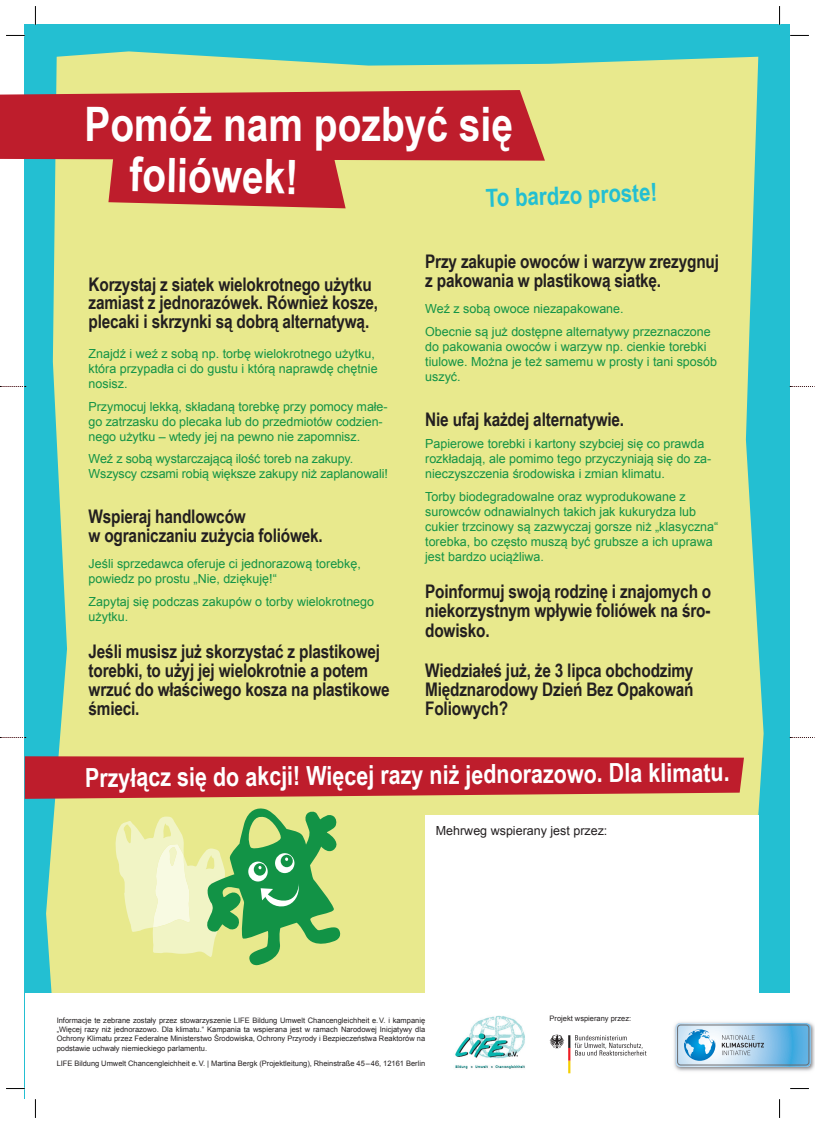
<style>
.page{position:relative;width:815px;height:1124px;background:#fff}
.page>*{position:absolute;margin:0;border:0;box-sizing:border-box;transform-origin:0 0}
.t1{font:700 47.5px "Arial Narrow";color:#fff}
.t2{font:700 26.25px "Arial Narrow";color:#fff}
.t3{font:700 25px "Arial Narrow";color:#23bfd2}
.t4{font:700 18.75px/18.8px "Arial Narrow";letter-spacing:-.01em;color:#231f20}
.t5{font:12.5px/15px "Arial";color:#129346}
.t6{font:12.5px "Arial";color:#231f20}
.t7{font:7.5px/8.8px "Arial";color:#231f20;text-align:justify}
</style>
<div class="page">
<div style="left:25px;top:25px;width:765px;height:1073px;background:#23bfd2"></div>
<div style="left:46px;top:51px;width:718px;height:941px;background:#e8e98d"></div>
<div style="left:25px;top:992px;width:765px;height:106px;background:#fff"></div>
<svg style="left:108px;top:161px;width:238px;height:47px"></svg>
<div style="left:425px;top:815px;width:333px;height:183px;background:#fff"></div>
<svg style="left:0;top:90px;width:545px;height:71px;fill:#be1d2c"></svg>
<img style="left:674px;top:1022px;width:141px;height:49px">
<svg style="left:676px;top:1023px;width:135px;height:43px"></svg>
<img style="left:455px;top:1015px;width:70px;height:54px">
<svg style="left:550px;top:1034px;width:96px;height:39px"></svg>
<svg style="left:25px;top:756px;width:719px;height:42px"></svg>
<svg style="left:115px;top:806px;width:226px;height:159px"></svg>
<svg style="left:0;top:737px;width:26px;height:1px"></svg>
<svg style="left:0;top:386px;width:26px;height:1px"></svg>
<svg style="left:790px;top:737px;width:25px;height:1px"></svg>
<svg style="left:790px;top:386px;width:25px;height:1px"></svg>
<svg style="left:6px;top:35px;width:19px;height:1px"></svg>
<svg style="left:790px;top:35px;width:19px;height:1px"></svg>
<svg style="left:6px;top:1087px;width:19px;height:2px"></svg>
<svg style="left:790px;top:1088px;width:19px;height:1px"></svg>
<svg style="left:35px;top:6px;width:1px;height:19px"></svg>
<svg style="left:35px;top:1099px;width:1px;height:18px"></svg>
<svg style="left:779px;top:6px;width:1px;height:19px"></svg>
<svg style="left:779px;top:1099px;width:1px;height:18px"></svg>
<h1 class="t1" style="left:85px;top:88px;width:430px">Pomóż nam pozbyć się</h1>
<h1 class="t1" style="left:130px;top:138px;width:170px;rotate:1deg">foliówek!</h1>
<h3 class="t4" style="left:89px;top:274px;width:291px">Korzystaj z siatek wielokrotnego użytku zamiast z jednorazówek. Również kosze, plecaki i skrzynki są dobrą alternatywą.</h3>
<p class="t5" style="left:89px;top:346px;width:291px">Znajdź i weź z sobą np. torbę wielokrotnego użytku, która przypadła ci do gustu i którą naprawdę chętnie nosisz.</p>
<p class="t5" style="left:89px;top:399px;width:301px">Przymocuj lekką, składaną torebkę przy pomocy małe&shy;go zatrzasku do plecaka lub do przedmiotów codzien&shy;nego użytku – wtedy jej na pewno nie zapomnisz.</p>
<p class="t5" style="left:89px;top:451px;width:301px">Weź z sobą wystarczającą ilość toreb na zakupy.<br>Wszy scy czsami robią większe zakupy niż zaplanowali!</p>
<h3 class="t4" style="left:89px;top:506px;width:236px">Wspieraj handlowców<br>w ograniczaniu zużycia foliówek.</h3>
<p class="t5" style="left:89px;top:556px;width:274px">Jeśli sprzedawca oferuje ci jednorazową torebkę, powiedz po prostu „Nie, dziękuję!“</p>
<p class="t5" style="left:89px;top:594px;width:287px">Zapytaj się podczas zakupów o torby wielokrotnego użytku.</p>
<h3 class="t4" style="left:89px;top:641px;width:303px">Jeśli musisz już skorzystać z plastikowej torebki, to użyj jej wielokrotnie a potem wrzuć do właściwego kosza na plastikowe śmieci.</h3>
<h3 class="t3" style="left:485px;top:179px;width:173px;rotate:-2deg">To bardzo proste!</h3>
<h3 class="t4" style="left:425px;top:251px;width:295px">Przy zakupie owoców i warzyw zrezygnuj z pakowania w plastikową siatkę.</h3>
<p class="t5" style="left:425px;top:297px;width:287px;line-height:22.5px">Weź z sobą owoce niezapakowane.<br>Obecnie są już dostępne alternatywy przeznaczone</p>
<p class="t5" style="left:425px;top:339px;width:293px">do pakowania owoców i warzyw np. cienkie torebki tiulowe. Można je też samemu w prosty i tani sposób uszyć.</p>
<h3 class="t4" style="left:425px;top:409px;width:200px">Nie ufaj każdej alternatywie.</h3>
<p class="t5" style="left:425px;top:436px;width:288px">Papierowe torebki i kartony szybciej się co prawda rozkładają, ale pomimo tego przyczyniają się do za&shy;nieczyszczenia środowiska i zmian klimatu.</p>
<p class="t5" style="left:425px;top:489px;width:295px">Torby biodegradowalne oraz wyprodukowane z surowców odnawialnych takich jak kukurydza lub cukier trzcinowy są zazwyczaj gorsze niż „klasyczna“ torebka, bo często muszą być grubsze a ich uprawa jest bardzo uciążliwa.</p>
<h3 class="t4" style="left:425px;top:581px;width:288px;line-height:19.4px;text-align:justify">Poinformuj swoją rodzinę i znajomych o niekorzystnym wpływie foliówek na śro&shy;dowisko.</h3>
<h3 class="t4" style="left:425px;top:660px;width:270px;text-align:justify">Wiedziałeś już, że 3 lipca obchodzimy Międznarodowy Dzień Bez Opakowań Foliowych?</h3>
<h2 class="t2" style="left:85px;top:760px;width:646px;rotate:-1deg">Przyłącz się do akcji! Więcej razy niż jednorazowo. Dla klimatu.</h2>
<p class="t6" style="left:436px;top:822px;width:173px">Mehrweg wspierany jest przez:</p>
<p class="t7" style="left:57px;top:1016px;width:370px">Informacje te zebrane zostały przez stowarzyszenie LIFE Bildung Umwelt Chancengleichheit e. V. i kampanię „Więcej razy niż jednorazowo. Dla klimatu.“ Kampania ta wspierana jest w ramach Narodowej Inicjatywy dla Ochrony Klimatu przez Federalne Ministerstwo Środowiska, Ochrony Przyrody i Bezpieczeństwa Reaktorów na</p>
<p class="t7" style="left:57px;top:1040px;width:370px;line-height:15.2px">podstawie uchwały niemieckiego parlamentu.<br>LIFE Bildung Umwelt Chancengleichheit e. V. | Martina Bergk (Projektleitung), Rheinstraße 45 – 46, 12161 Berlin</p>
<p class="t7" style="left:550px;top:1013px;width:83px">Projekt wspierany przez:</p>
</div>
